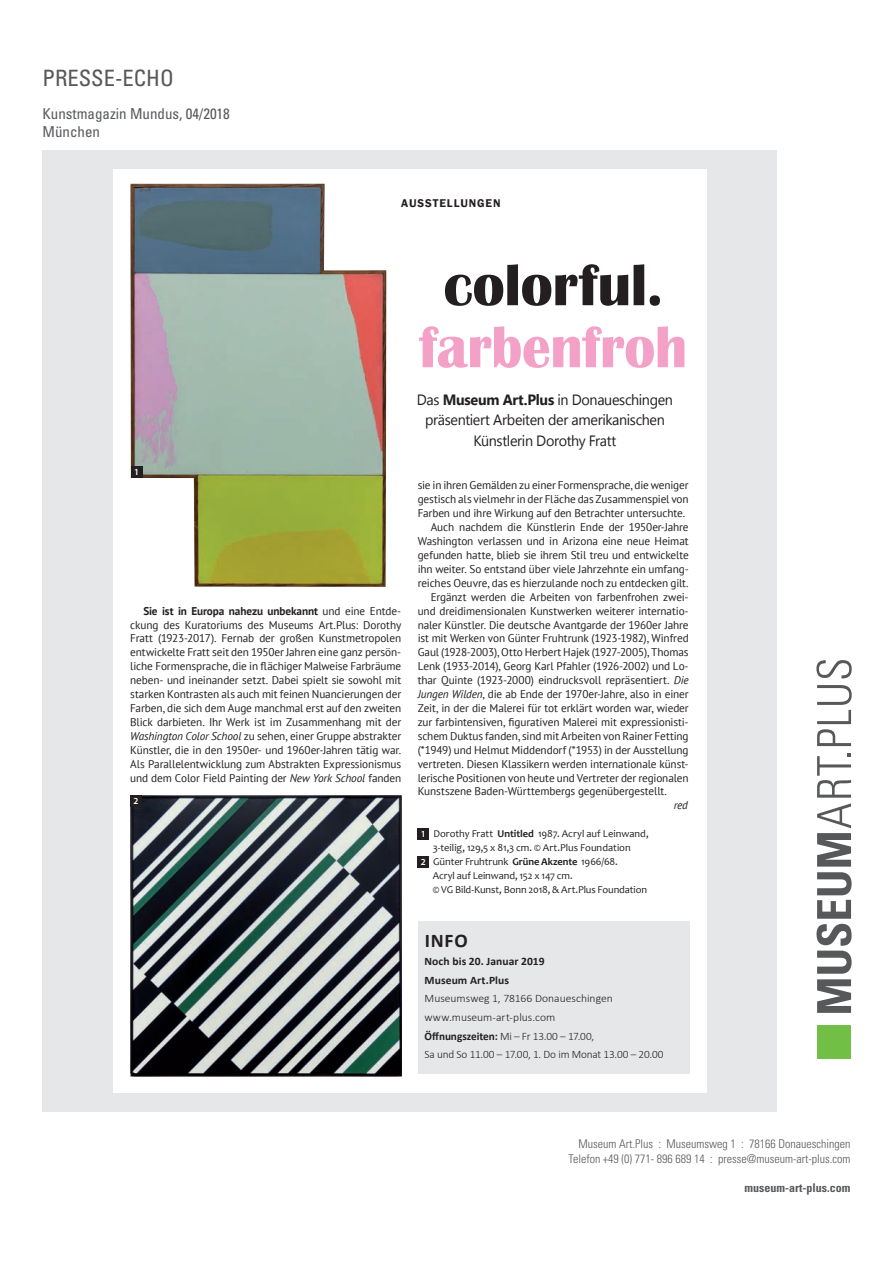
<style>
.page{position:relative;width:893px;height:1263px;background:#fff}
.page>*{position:absolute;margin:0;border:0;box-sizing:border-box;transform-origin:0 0}
.t1{font:700 60.45px "Britannic";letter-spacing:-.01em;color:#f4a1c7;scale:.95 1}
.t2{font:700 60.45px "Britannic";letter-spacing:-.005em;color:#231f20}
.t3{font:condensed 22.5px "Univers";color:#57585a}
.t4{font:700 19.35px "Calibri";color:#231f20}
.t5{font:condensed 15px/18px "Univers";color:#57585a}
.t6{font:14.85px/20.9px "Khmer UI";letter-spacing:-.025em;color:#231f20;text-align:center;scale:.96 1}
.t7{font:300 condensed 12px/14.4px "Univers";color:#57585a;text-align:right}
.t8{font:700 condensed 12px "Univers";color:#57585a}
.t9{font:600 11.55px "Franklin Gothic";letter-spacing:.08em;color:#231f20}
.t10{font:300 11.4px/18.6px "Calibri";color:#231f20}
.t11{font:700 11.4px/18.6px "Calibri";letter-spacing:.005em;color:#231f20}
.t12{font:11.25px/14px "PT Sans";letter-spacing:-.01em;color:#231f20;text-align:justify}
.t13{font:italic 11.25px "PT Sans";color:#231f20}
.t14{font:10.5px "Candara";letter-spacing:-.005em;color:#231f20}
.t15{font:600 9.3px "Myriad Pro";color:#fff}
.s1{font-weight:700}
.s2{font-style:italic}
.s3{font-family:"Myriad Pro";font-weight:600;font-size:9.3px;color:#fff}
</style>
<div class="page">
<div style="left:43px;top:151px;width:734px;height:961px;background:#e6e7e9"></div>
<svg style="left:816px;top:753px;width:36px;height:260px"></svg>
<svg style="left:817px;top:685px;width:35px;height:61px"></svg>
<svg style="left:816px;top:660px;width:36px;height:19px"></svg>
<div style="left:817px;top:1025px;width:34px;height:34px;background:#71bf44"></div>
<div style="left:113px;top:170px;width:594px;height:923px;background:#fff"></div>
<div style="left:418px;top:921px;width:272px;height:152px;background:#e6e7e9"></div>
<img style="left:130px;top:183px;width:256px;height:404px">
<img style="left:130px;top:795px;width:271px;height:281px">
<div style="left:418px;top:828px;width:11px;height:11px;background:#231f20"></div>
<div style="left:418px;top:856px;width:11px;height:11px;background:#231f20"></div>
<div style="left:131px;top:466px;width:12px;height:12px;background:#231f20"></div>
<div style="left:130px;top:795px;width:12px;height:12px;background:#231f20"></div>
<h2 class="t3" style="left:43px;top:64px;width:133px">PRESSE-ECHO</h2>
<h3 class="t5" style="left:43px;top:104px;width:189px">Kunstmagazin Mundus, 04/2018<br>München</h3>
<p class="t15" style="left:134px;top:466px;width:6px">1</p>
<p class="t9" style="left:401px;top:196px;width:101px">AUSSTELLUNGEN</p>
<h1 class="t2" style="left:443px;top:251px;width:222px">colorful.</h1>
<h1 class="t1" style="left:419px;top:313px;width:284px">farbenfroh</h1>
<h3 class="t6" style="left:417px;top:389px;width:268px">Das <span class="s1">Museum Art.Plus</span> in Donaueschingen präsentiert Arbeiten der amerikanischen<br>Künstlerin Dorothy Fratt</h3>
<p class="t12" style="left:130px;top:603px;width:273px;text-indent:13px"><span class="s1">Sie ist in Europa nahezu unbekannt</span> und eine Entde&shy;ckung des Kuratoriums des Museums Art.Plus: Dorothy Fratt (1923-2017). Fernab der großen Kunstmetropolen entwickelte Fratt seit den 1950er Jahren eine ganz persön&shy;liche Formensprache, die in flächiger Malweise Farbräume neben- und ineinander setzt. Dabei spielt sie sowohl mit starken Kontrasten als auch mit feinen Nuancierungen der Farben, die sich dem Auge manchmal erst auf den zweiten Blick darbieten. Ihr Werk ist im Zusammenhang mit der <span class="s2">Washington Color School</span> zu sehen, einer Gruppe abstrakter Künstler, die in den 1950er- und 1960er-Jahren tätig war.<br>Als Parallelentwicklung zum Abstrakten Expressionismus und dem Color Field Painting der <span class="s2">New York School</span> fanden</p>
<p class="t15" style="left:133px;top:795px;width:6px">2</p>
<p class="t12" style="left:418px;top:478px;width:272px">sie in ihren Gemälden zu einer Formensprache, die weniger</p>
<p class="t12" style="left:418px;top:492px;width:272px">gestisch als vielmehr in der Fläche das Zusammenspiel von</p>
<p class="t12" style="left:418px;top:506px;width:269px">Farben und ihre Wirkung auf den Betrachter untersuchte.</p>
<p class="t12" style="left:431px;top:520px;width:259px">Auch nachdem die Künstlerin Ende der 1950er-Jahre</p>
<p class="t12" style="left:418px;top:534px;width:273px">Washington verlassen und in Arizona eine neue Heimat</p>
<p class="t12" style="left:418px;top:548px;width:273px">gefunden hatte, blieb sie ihrem Stil treu und entwickelte</p>
<p class="t12" style="left:418px;top:562px;width:273px">ihn weiter. So entstand über viele Jahrzehnte ein umfang-</p>
<p class="t12" style="left:418px;top:576px;width:272px">reiches Oeuvre, das es hierzulande noch zu entdecken gilt.</p>
<p class="t12" style="left:431px;top:589px;width:259px">Ergänzt werden die Arbeiten von farbenfrohen zwei-</p>
<p class="t12" style="left:418px;top:603px;width:272px">und dreidimensionalen Kunstwerken weiterer internatio-</p>
<p class="t12" style="left:418px;top:617px;width:272px">naler Künstler. Die deutsche Avantgarde der 1960er Jahre</p>
<p class="t12" style="left:418px;top:631px;width:273px">ist mit Werken von Günter Fruhtrunk (1923-1982), Winfred</p>
<p class="t12" style="left:418px;top:645px;width:272px">Gaul (1928-2003), Otto Herbert Hajek (1927-2005), Thomas</p>
<p class="t12" style="left:418px;top:659px;width:272px">Lenk (1933-2014), Georg Karl Pfahler (1926-2002) und Lo-</p>
<p class="t12" style="left:418px;top:673px;width:273px">thar Quinte (1923-2000) eindrucksvoll repräsentiert. <span class="s2">Die</span></p>
<p class="t12" style="left:418px;top:687px;width:272px"><span class="s2">Jungen Wilden</span>, die ab Ende der 1970er-Jahre, also in einer</p>
<p class="t12" style="left:418px;top:701px;width:272px">Zeit, in der die Malerei für tot erklärt worden war, wieder</p>
<p class="t12" style="left:418px;top:715px;width:272px">zur farbintensiven, figurativen Malerei mit expressionisti-</p>
<p class="t12" style="left:418px;top:729px;width:272px">schem Duktus fanden, sind mit Arbeiten von Rainer Fetting</p>
<p class="t12" style="left:418px;top:742px;width:272px">(*1949) und Helmut Middendorf (*1953) in der Ausstellung</p>
<p class="t12" style="left:418px;top:756px;width:272px">vertreten. Diesen Klassikern werden internationale künst-</p>
<p class="t12" style="left:418px;top:770px;width:272px">lerische Positionen von heute und Vertreter der regionalen</p>
<p class="t12" style="left:418px;top:784px;width:251px">Kunstszene Baden-Württembergs gegenübergestellt.</p>
<p class="t13" style="left:674px;top:798px;width:16px">red</p>
<p class="t14" style="left:421px;top:827px;width:229px"><span class="s3">1</span> Dorothy Fratt <span class="s1">Untitled</span> 1987. Acryl auf Leinwand,</p>
<p class="t14" style="left:433px;top:841px;width:199px">3-teilig, 129,5 x 81,3 cm. © Art.Plus Foundation</p>
<p class="t14" style="left:421px;top:855px;width:198px"><span class="s3">2</span> Günter Fruhtrunk <span class="s1">Grüne Akzente</span> 1966/68.</p>
<p class="t14" style="left:433px;top:869px;width:141px">Acryl auf Leinwand, 152 x 147 cm.</p>
<p class="t14" style="left:433px;top:883px;width:216px">© VG Bild-Kunst, Bonn 2018, &amp; Art.Plus Foundation</p>
<h3 class="t4" style="left:425px;top:928px;width:44px">INFO</h3>
<p class="t11" style="left:425px;top:952px;width:122px">Noch bis 20. Januar 2019<br>Museum Art.Plus</p>
<p class="t10" style="left:425px;top:989px;width:241px">Museumsweg 1, 78166 Donaueschingen www.museum-art-plus.com<br><span class="s1">Öffnungszeiten:</span> Mi – Fr 13.00 – 17.00,<br>Sa und So 11.00 – 17.00, 1. Do im Monat 13.00 – 20.00</p>
<p class="t7" style="left:569px;top:1137px;width:283px">Museum Art.Plus : Museumsweg 1 : 78166 Donaueschingen<br>Telefon +49 (0) 771- 896 689 14 : presse@museum-art-plus.com</p>
<p class="t8" style="left:744px;top:1180px;width:107px">museum-art-plus.com</p>
</div>
